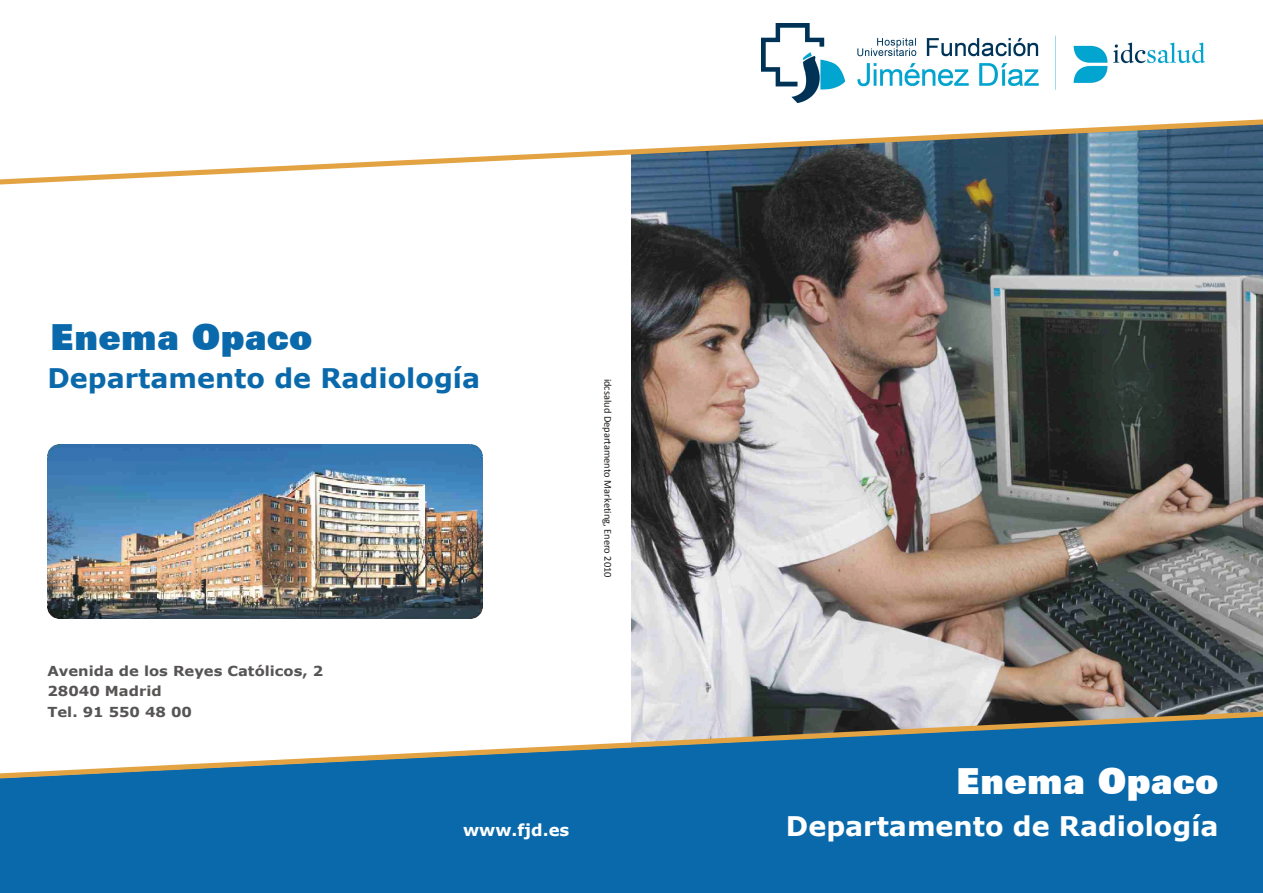
<style>
.page{position:relative;width:1263px;height:893px;background:#fff}
.page>*{position:absolute;margin:0;border:0;box-sizing:border-box;transform-origin:0 0}
.t1{font:900 36px "Zurich BT";color:#0a69ab}
.t2{font:900 36px "Zurich BT";color:#fff}
.t3{font:700 27px "Verdana";color:#0a69ab}
.t4{font:700 27px "Verdana";color:#fff}
.t5{font:700 16.5px "Verdana";color:#fff}
.t6{font:700 13.8px/20.1px "Verdana";color:#575454;scale:1.07 1}
.t7{font:10.5px "Calibri";color:#1f1a17}
</style>
<div class="page">
<img style="left:631px;top:185px;width:632px;height:526px">
<div style="left:0;top:779px;width:1263px;height:114px;background:#0a69ab"></div>
<img style="left:47px;top:444px;width:435px;height:174px">
<svg style="left:0;top:711px;width:1263px;height:68px"></svg>
<svg style="left:0;top:119px;width:1263px;height:66px"></svg>
<img style="left:761px;top:23px;width:444px;height:80px">
<h1 class="t1" style="left:50px;top:323px;width:264px">Enema Opaco</h1>
<h2 class="t3" style="left:48px;top:367px;width:434px">Departamento de Radiología</h2>
<p class="t6" style="left:47px;top:662px;width:259px">Avenida de los Reyes Católicos, 2<br>28040 Madrid<br>Tel. 91 550 48 00</p>
<p class="t7" style="left:614px;top:379px;width:200px;rotate:90deg">idcsalud Departamento Marketing, Enero 2010</p>
<p class="t5" style="left:463px;top:823px;width:108px">www.fjd.es</p>
<h1 class="t2" style="left:956px;top:767px;width:264px">Enema Opaco</h1>
<h2 class="t4" style="left:786px;top:815px;width:434px">Departamento de Radiología</h2>
</div>
